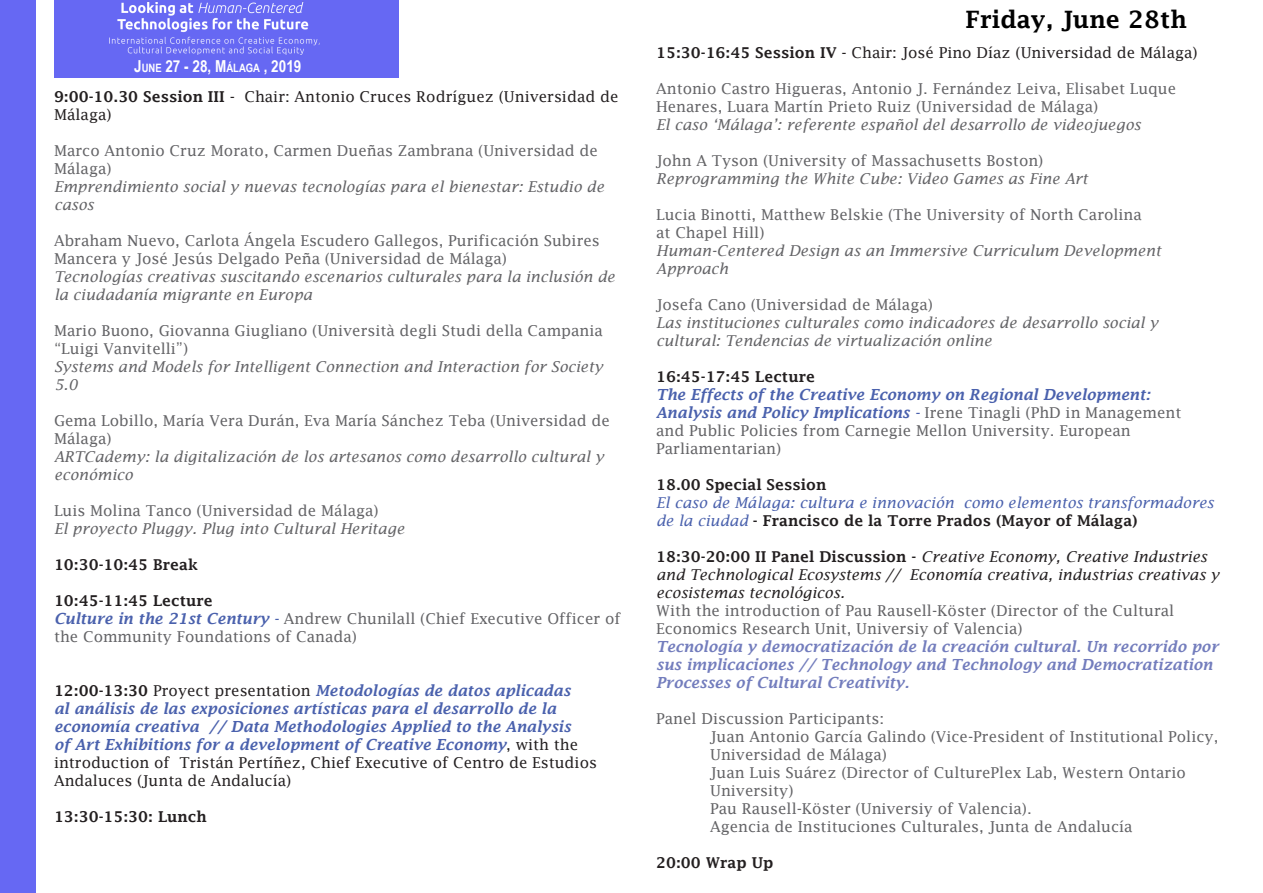
<style>
.page{position:relative;width:1263px;height:893px;background:#fff}
.page>*{position:absolute;margin:0;border:0;box-sizing:border-box;transform-origin:0 0}
.t1{font:600 24px "Lucida Fax";color:#000}
.t2{font:700 16.5px "Arial Narrow";color:#fff}
.t3{font:15px/18px "Lucida Fax";color:#636366}
.t4{font:italic 15px/18px "Lucida Fax";color:#636366}
.t5{font:italic 600 15px/18px "Lucida Fax";color:#4a61ad}
.t6{font:italic 15px/18px "Lucida Fax";color:#231f20}
.t7{font:italic 600 15px/18px "Lucida Fax";color:#737dbd}
.t8{font:600 15px "Lucida Fax";color:#231f20}
.t9{font:15px/18px "Lucida Fax";color:#231f20}
.t10{font:italic 15px "Lucida Fax";color:#4a61ad}
.s1{font-size:11.55px}
.s2{font-weight:600}
.s3{font-style:normal}
.s4{font-weight:600;font-style:italic;color:#4a61ad}
.s5{font-style:normal;color:#231f20}
.s6{font-weight:400;font-style:normal;color:#231f20}
.s7{font-weight:400;font-style:italic;color:#4a61ad}
.s8{font-weight:600;font-style:normal}
</style>
<div class="page">
<div style="left:54px;top:0;width:344px;height:78px;background:#6668f3"></div>
<div style="left:0;top:0;width:36px;height:893px;background:#6668f3"></div>
<img style="left:100px;top:0;width:232px;height:60px">
<p class="t2" style="left:134px;top:54px;width:169px">J<span class="s1">UNE</span> 27 - 28, M<span class="s1">ÁLAGA</span> , 2019</p>
<p class="t9" style="left:54px;top:87px;width:566px"><span class="s2">9:00-10.30 Session III</span> - Chair: Antonio Cruces Rodríguez (Universidad de<br>Málaga)</p>
<p class="t3" style="left:54px;top:141px;width:545px">Marco Antonio Cruz Morato, Carmen Dueñas Zambrana (Universidad de<br>Málaga)</p>
<p class="t4" style="left:54px;top:177px;width:552px">Emprendimiento social y nuevas tecnologías para el bienestar: Estudio de casos</p>
<p class="t3" style="left:54px;top:231px;width:547px">Abraham Nuevo, Carlota Ángela Escudero Gallegos, Purificación Subires<br>Mancera y José Jesús Delgado Peña (Universidad de Málaga)</p>
<p class="t4" style="left:54px;top:267px;width:562px">Tecnologías creativas suscitando escenarios culturales para la inclusión de la ciudadanía migrante en Europa</p>
<p class="t3" style="left:54px;top:321px;width:550px">Mario Buono, Giovanna Giugliano (Università degli Studi della Campania “Luigi Vanvitelli”)</p>
<p class="t4" style="left:54px;top:357px;width:550px">Systems and Models for Intelligent Connection and Interaction for Society<br>5.0</p>
<p class="t4" style="left:54px;top:411px;width:557px"><span class="s3">Gema Lobillo, María Vera Durán, Eva María Sánchez Teba (Universidad de Málaga)<br></span>ARTCademy: la digitalización de los artesanos como desarrollo cultural y económico</p>
<p class="t3" style="left:54px;top:501px;width:326px">Luis Molina Tanco (Universidad de Málaga)</p>
<p class="t4" style="left:54px;top:519px;width:352px">El proyecto Pluggy. Plug into Cultural Heritage</p>
<p class="t8" style="left:54px;top:556px;width:145px">10:30-10:45 Break</p>
<p class="t8" style="left:54px;top:592px;width:160px">10:45-11:45 Lecture</p>
<p class="t3" style="left:54px;top:609px;width:568px"><span class="s4">Culture in the 21st Century -</span> Andrew Chunilall (Chief Executive Officer of the Community Foundations of Canada)</p>
<p class="t5" style="left:54px;top:681px;width:544px"><span class="s5">12:00-13:30</span> <span class="s6">Proyect presentation</span> Metodologías de datos aplicadas<br>al análisis de las exposiciones artísticas para el desarrollo de la economía creativa // Data Methodologies Applied to the Analysis<br>of Art Exhibitions for a development of Creative Economy<span class="s6">, with the introduction of Tristán Pertíñez, Chief Executive of Centro de Estudios Andaluces (Junta de Andalucía)</span></p>
<p class="t8" style="left:54px;top:808px;width:154px">13:30-15:30: Lunch</p>
<p class="t1" style="left:965px;top:6px;width:223px">Friday, June 28th</p>
<p class="t9" style="left:656px;top:44px;width:543px"><span class="s2">15:30-16:45 Session IV</span> - Chair: José Pino Díaz (Universidad de Málaga)</p>
<p class="t3" style="left:656px;top:80px;width:522px">Antonio Castro Higueras, Antonio J. Fernández Leiva, Elisabet Luque<br>Henares, Luara Martín Prieto Ruiz (Universidad de Málaga)</p>
<p class="t4" style="left:656px;top:116px;width:486px">El caso ‘Málaga’: referente español del desarrollo de videojuegos</p>
<p class="t3" style="left:656px;top:152px;width:389px">John A Tyson (University of Massachusetts Boston)</p>
<p class="t4" style="left:656px;top:170px;width:433px">Reprogramming the White Cube: Video Games as Fine Art</p>
<p class="t3" style="left:656px;top:206px;width:487px">Lucia Binotti, Matthew Belskie (The University of North Carolina at Chapel Hill)</p>
<p class="t4" style="left:656px;top:242px;width:506px">Human-Centered Design as an Immersive Curriculum Development<br>Approach</p>
<p class="t4" style="left:656px;top:296px;width:504px"><span class="s3">Josefa Cano (Universidad de Málaga)<br></span>Las instituciones culturales como indicadores de desarrollo social y cultural: Tendencias de virtualización online</p>
<p class="t8" style="left:656px;top:368px;width:160px">16:45-17:45 Lecture</p>
<p class="t3" style="left:656px;top:386px;width:527px"><span class="s4">The Effects of the Creative Economy on Regional Development:<br>Analysis and Policy Implications -</span> Irene Tinagli (PhD in Management and Public Policies from Carnegie Mellon University. European Parliamentarian)</p>
<p class="t8" style="left:656px;top:476px;width:172px">18.00 Special Session</p>
<p class="t10" style="left:656px;top:494px;width:559px">El caso de Málaga: cultura e innovación como elementos transformadores</p>
<p class="t8" style="left:656px;top:512px;width:483px"><span class="s7">de la ciudad</span> - Francisco de la Torre Prados (Mayor of Málaga)</p>
<p class="t6" style="left:656px;top:548px;width:564px"><span class="s8">18:30-20:00 II Panel Discussion -</span> Creative Economy, Creative Industries and Technological Ecosystems // Economía creativa, industrias creativas y ecosistemas tecnológicos.</p>
<p class="t3" style="left:656px;top:602px;width:520px">With the introduction of Pau Rausell-Köster (Director of the Cultural<br>Economics Research Unit, Universiy of Valencia)</p>
<p class="t7" style="left:656px;top:638px;width:564px">Tecnología y democratización de la creación cultural. Un recorrido por sus implicaciones // Technology and Technology and Democratization<br>Processes of Cultural Creativity.</p>
<p class="t3" style="left:656px;top:710px;width:229px">Panel Discussion Participants:</p>
<p class="t3" style="left:710px;top:728px;width:510px">Juan Antonio García Galindo (Vice-President of Institutional Policy,<br>Universidad de Málaga)</p>
<p class="t3" style="left:710px;top:764px;width:477px">Juan Luis Suárez (Director of CulturePlex Lab, Western Ontario<br>University)</p>
<p class="t3" style="left:710px;top:800px;width:323px">Pau Rausell-Köster (Universiy of Valencia).</p>
<p class="t3" style="left:710px;top:818px;width:424px">Agencia de Instituciones Culturales, Junta de Andalucía</p>
<p class="t8" style="left:656px;top:854px;width:119px">20:00 Wrap Up</p>
</div>
